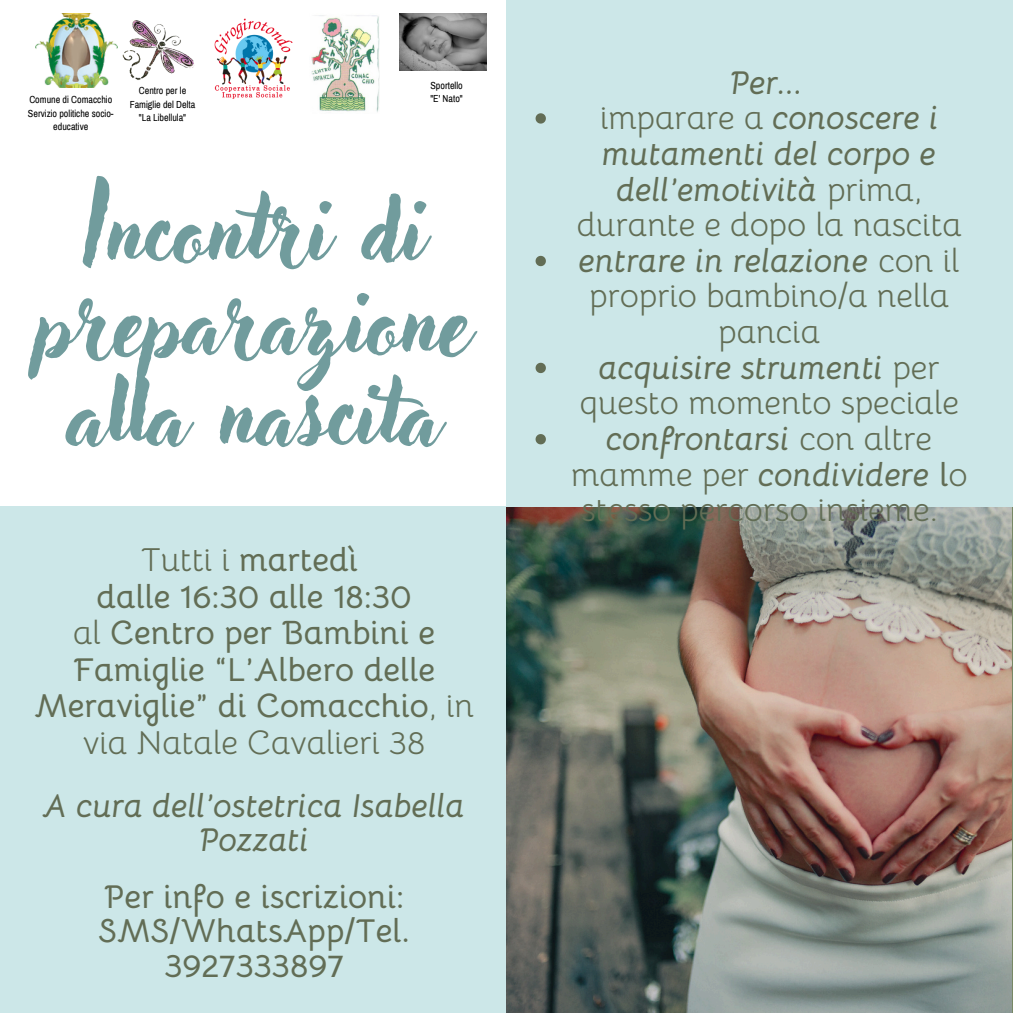
<style>
.page{position:relative;width:1013px;height:1013px;background:#fff}
.page>*{position:absolute;margin:0;border:0;box-sizing:border-box;transform-origin:0 0}
.t1{font:89.25px/91.9px "Adlery Pro";color:#719c9d;text-align:center}
.t2{font:700 33.12px/36.5px "Bellota";color:#626d55;text-align:center}
.t3{font:33.12px/35.6px "Bellota";color:#626d55;text-align:center}
.t4{font:italic 700 33.12px/35.6px "Bellota";color:#626d55;text-align:center}
.t5{font:10px/13.4px "Archivo Narrow";color:#000;text-align:center}
.s1{font-weight:400}
.s2{font-weight:400;font-style:normal}
.s3{font-weight:700;font-style:italic}
.s4{font-weight:700}
</style>
<div class="page">
<img style="left:1012px;top:0;width:1px;height:506px">
<img style="left:506px;top:506px;width:506px;height:506px">
<hr style="left:1012px;top:506px;width:1px;height:506px;background:#788965">
<div style="left:506px;top:0;width:506px;height:506px;background:#cce7e8"></div>
<div style="left:0;top:506px;width:506px;height:506px;background:#cce7e8"></div>
<img style="left:35px;top:14px;width:82px;height:74px">
<img style="left:122px;top:20px;width:72px;height:60px">
<img style="left:214px;top:18px;width:79px;height:81px">
<img style="left:311px;top:15px;width:68px;height:97px">
<img style="left:400px;top:14px;width:86px;height:57px">
<svg style="left:535px;top:113px;width:11px;height:11px"></svg>
<svg style="left:535px;top:256px;width:11px;height:10px"></svg>
<svg style="left:535px;top:363px;width:11px;height:10px"></svg>
<svg style="left:535px;top:434px;width:11px;height:10px"></svg>
<h1 class="t5" style="left:29px;top:93px;width:84px">Comune di Comacchio</h1>
<h3 class="t5" style="left:28px;top:106px;width:87px">Servizio politiche socio&shy;educative</h3>
<h2 class="t5" style="left:130px;top:84px;width:67px">Centro per le<br>Famiglie del Delta</h2>
<h2 class="t5" style="left:139px;top:111px;width:49px">"La Libellula"</h2>
<h2 class="t5" style="left:430px;top:79px;width:34px">Sportello</h2>
<p class="t5" style="left:430px;top:92px;width:34px">"E' Nato"</p>
<p class="t1" style="left:37px;top:192px;width:436px">Incontri di preparazione alla nascita</p>
<p class="t2" style="left:34px;top:541px;width:441px"><span class="s1">Tutti i</span> martedì<br>dalle 16:30 alle 18:30<br><span class="s1">al</span> Centro per Bambini e<br>Famiglie “L’Albero delle<br>Meraviglie” di Comacchio<span class="s1">, in via Natale Cavalieri 38</span></p>
<p class="t4" style="left:43px;top:788px;width:423px;line-height:34.8px">A cura dell’ostetrica Isabella<br>Pozzati</p>
<p class="t2" style="left:98px;top:879px;width:313px;line-height:34.8px">Per info e iscrizioni:<br>SMS/WhatsApp/Tel.<br>3927333897</p>
<p class="t4" style="left:729px;top:64px;width:75px">Per...</p>
<p class="t4" style="left:577px;top:100px;width:386px"><span class="s2">imparare a</span> conoscere i mutamenti del corpo e dell’emotività <span class="s2">prima, durante e dopo la nascita</span></p>
<p class="t3" style="left:579px;top:243px;width:382px"><span class="s3">entrare in relazione</span> con il proprio bambino/a nella pancia</p>
<p class="t3" style="left:580px;top:349px;width:380px"><span class="s3">acquisire strumenti</span> per questo momento speciale</p>
<p class="t3" style="left:571px;top:421px;width:398px"><span class="s3">confrontarsi</span> con altre mamme per <span class="s3">condividere</span> <span class="s4">l</span>o stesso percorso insieme.</p>
</div>
